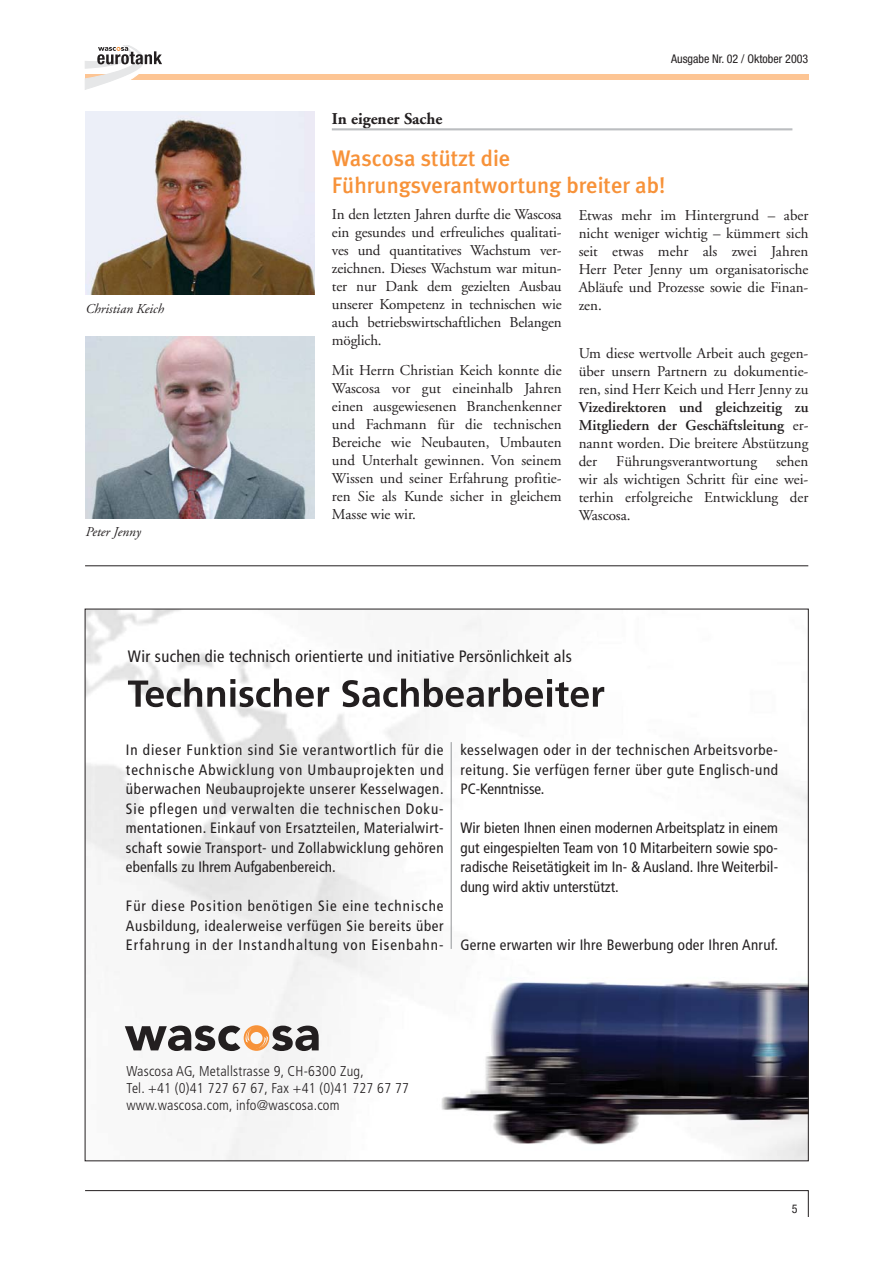
<style>
.page{position:relative;width:893px;height:1263px;background:#fff}
.page>*{position:absolute;margin:0;border:0;box-sizing:border-box;transform-origin:0 0}
.t1{font:500 22.5px/27px "Meta Plus";color:#f79239}
.t2{font:condensed 16.5px "Frutiger";letter-spacing:.02em;color:#231f20}
.t3{font:700 16.5px "Adobe Garamond";color:#231f20}
.t4{font:15px/18px "Adobe Garamond";color:#231f20;text-align:justify}
.t5{font:condensed 15px/19.5px "Frutiger";letter-spacing:.02em;color:#231f20;text-align:justify}
.t6{font:600 15px/18px "Adobe Garamond";color:#231f20;text-align:justify}
.t7{font:300 condensed 14.25px/17.2px "Frutiger";letter-spacing:.015em;color:#231f20}
.t8{font:italic 13.5px "Adobe Garamond";color:#231f20}
.t9{font:condensed 12px "Helvetica Neue";color:#231f20}
.s1{font-weight:400}
</style>
<div class="page">
<div style="left:85px;top:74px;width:723px;height:5px;background:#fdc594"></div>
<svg style="left:85px;top:1190px;width:724px;height:26px"></svg>
<svg style="left:85px;top:45px;width:97px;height:45px"></svg>
<hr style="left:332px;top:128px;width:460px;height:2px;background:#bbbdc0">
<hr style="left:85px;top:565px;width:723px;height:1px;background:#231f20">
<img style="left:85px;top:112px;width:230px;height:182px">
<img style="left:85px;top:336px;width:230px;height:183px">
<img style="left:87px;top:611px;width:719px;height:548px">
<svg style="left:125px;top:1025px;width:193px;height:26px"></svg>
<hr style="left:451px;top:742px;width:1px;height:207px;background:#939598">
<svg style="left:128px;top:679px;width:201px;height:28px"></svg>
<svg style="left:342px;top:679px;width:262px;height:28px"></svg>
<p class="t9" style="left:671px;top:54px;width:139px">Ausgabe Nr. 02 / Oktober 2003</p>
<p class="t8" style="left:85px;top:303px;width:80px">Christian Keich</p>
<p class="t8" style="left:85px;top:526px;width:57px">Peter Jenny</p>
<p class="t3" style="left:332px;top:112px;width:112px">In eigener Sache</p>
<h1 class="t1" style="left:332px;top:146px;width:335px">Wascosa stützt die<br>Führungsverantwortung breiter ab!</h1>
<p class="t4" style="left:332px;top:207px;width:231px">In den letzten Jahren durfte die Wascosa ein gesundes und erfreuliches qualitati&shy;ves und quantitatives Wachstum ver&shy;zeichnen. Dieses Wachstum war mitun&shy;ter nur Dank dem gezielten Ausbau unserer Kompetenz in technischen wie auch betriebswirtschaftlichen Belangen möglich.</p>
<p class="t4" style="left:332px;top:363px;width:231px">Mit Herrn Christian Keich konnte die Wascosa vor gut eineinhalb Jahren einen ausgewiesenen Branchenkenner und Fachmann für die technischen Bereiche wie Neubauten, Umbauten und Unterhalt gewinnen. Von seinem Wissen und seiner Erfahrung profitie&shy;ren Sie als Kunde sicher in gleichem Masse wie wir.</p>
<p class="t4" style="left:578px;top:208px;width:231px">Etwas mehr im Hintergrund – aber nicht weniger wichtig – kümmert sich seit etwas mehr als zwei Jahren Herr Peter Jenny um organisatorische Abläufe und Prozesse sowie die Finan&shy;zen.</p>
<p class="t4" style="left:578px;top:345px;width:231px">Um diese wertvolle Arbeit auch gegen&shy;über unsern Partnern zu dokumentie&shy;ren, sind Herr Keich und Herr Jenny zu</p>
<p class="t6" style="left:578px;top:399px;width:231px">Vizedirektoren und gleichzeitig zu Mitgliedern der Geschäftsleitung <span class="s1">er&shy;nannt worden. Die breitere Abstützung der</span></p>
<p class="t4" style="left:578px;top:453px;width:231px;text-indent:197px">sehen wir als wichtigen Schritt für eine wei&shy;terhin erfolgreiche Entwicklung der Wascosa.</p>
<p class="t4" style="left:616px;top:453px;width:142px">Führungsverantwortung</p>
<p class="t2" style="left:128px;top:649px;width:445px">Wir suchen die technisch orientierte und initiative Persönlichkeit als</p>
<p class="t5" style="left:126px;top:741px;width:319px">In dieser Funktion sind Sie verantwortlich für die technische Abwicklung von Umbauprojekten und überwachen Neubauprojekte unserer Kesselwagen.<br>Sie pflegen und verwalten die technischen Doku&shy;mentationen. Einkauf von Ersatzteilen, Materialwirt&shy;schaft sowie Transport- und Zollabwicklung gehören ebenfalls zu Ihrem Aufgabenbereich.</p>
<p class="t5" style="left:126px;top:897px;width:319px">Für diese Position benötigen Sie eine technische Ausbildung, idealerweise verfügen Sie bereits über Erfahrung in der Instandhaltung von Eisenbahn-</p>
<p class="t5" style="left:460px;top:741px;width:319px">kesselwagen oder in der technischen Arbeitsvorbe&shy;reitung. Sie verfügen ferner über gute Englisch-und PC-Kenntnisse.</p>
<p class="t5" style="left:460px;top:819px;width:319px">Wir bieten Ihnen einen modernen Arbeitsplatz in einem gut eingespielten Team von 10 Mitarbeitern sowie spo&shy;radische Reisetätigkeit im In- &amp; Ausland. Ihre Weiterbil&shy;dung wird aktiv unterstützt.</p>
<p class="t5" style="left:460px;top:936px;width:319px">Gerne erwarten wir Ihre Bewerbung oder Ihren Anruf.</p>
<p class="t7" style="left:126px;top:1064px;width:284px">Wascosa AG, Metallstrasse 9, CH-6300 Zug,<br>Tel. +41 (0)41 727 67 67, Fax +41 (0)41 727 67 77 www.wascosa.com, info@wascosa.com</p>
<p class="t9" style="left:791px;top:1205px;width:7px">5</p>
</div>
